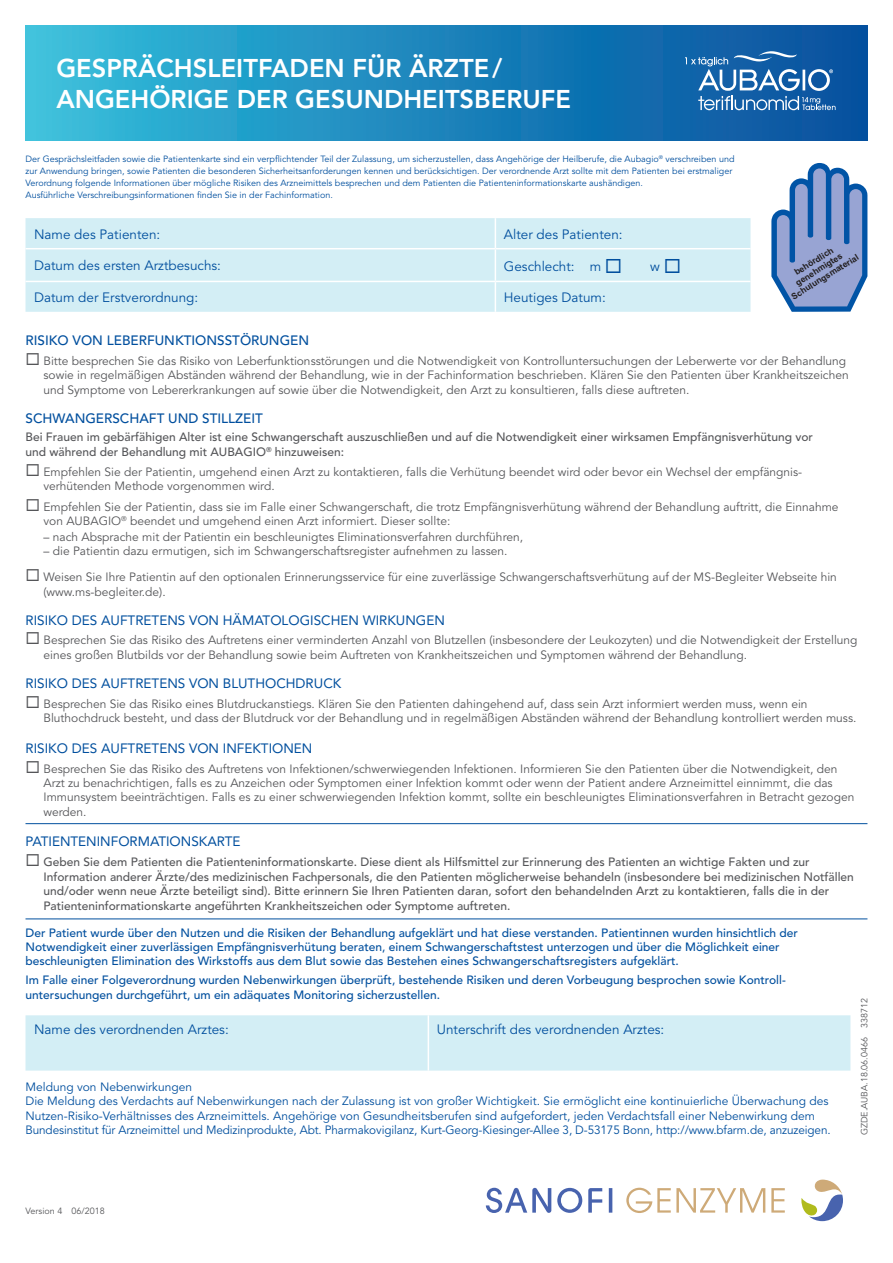
<style>
.page{position:relative;width:893px;height:1263px;background:#fff}
.page>*{position:absolute;margin:0;border:0;box-sizing:border-box;transform-origin:0 0}
.t1{font:800 25.5px/30.6px "Avenir LT Std";color:#fff}
.t2{font:13.5px "Avenir LT Std";color:#014f9e}
.t3{font:13.5px "Avenir LT Std";color:#014f9e}
.t4{font:500 13.5px "Avenir LT Std";color:#014f9e}
.t5{font:12px/14.4px "Avenir LT Std";color:#555659}
.t6{font:500 12px/14.4px "Avenir LT Std";color:#555659}
.t7{font:500 12px/14.4px "Avenir LT Std";color:#014f9e}
.t8{font:12px/14.4px "Avenir LT Std";color:#014f9e}
.t9{font:9px/12px "Avenir LT Std";color:#014f9e}
.t10{font:9px "Avenir LT Std";color:#555659}
.t11{font:700 8.7px/9.6px "Arial";color:#231f20;text-align:center}
</style>
<div class="page">
<svg style="left:486px;top:1188px;width:126px;height:25px"></svg>
<svg style="left:626px;top:1188px;width:159px;height:25px"></svg>
<svg style="left:801px;top:1179px;width:42px;height:42px"></svg>
<div style="left:26px;top:218px;width:724px;height:94px;background:#d3eef5"></div>
<hr style="left:26px;top:248px;width:469px;height:1px;background:#fff">
<hr style="left:495px;top:248px;width:255px;height:1px;background:#fff">
<hr style="left:26px;top:281px;width:469px;height:1px;background:#fff">
<hr style="left:495px;top:281px;width:255px;height:1px;background:#fff">
<hr style="left:495px;top:218px;width:1px;height:30px;background:#fff">
<hr style="left:495px;top:249px;width:1px;height:32px;background:#fff">
<hr style="left:495px;top:282px;width:1px;height:30px;background:#fff">
<div style="left:26px;top:26px;width:841px;height:114px;background:linear-gradient(to right,#36bedb,#034c9c)"></div>
<div style="left:26px;top:1015px;width:824px;height:55px;background:#d3eef5"></div>
<hr style="left:428px;top:1015px;width:1px;height:55px;background:#fff">
<hr style="left:26px;top:823px;width:841px;height:1px;background:#014f9e">
<hr style="left:26px;top:918px;width:841px;height:1px;background:#014f9e">
<svg style="left:685px;top:51px;width:151px;height:59px;background:#3e7cb6"></svg>
<svg style="left:771px;top:163px;width:96px;height:149px"></svg>
<h1 class="t1" style="left:56px;top:53px;width:516px">GESPRÄCHSLEITFADEN FÜR ÄRZTE/<br>ANGEHÖRIGE DER GESUNDHEITSBERUFE</h1>
<p class="t9" style="left:26px;top:153px;width:711px">Der Gesprächsleitfaden sowie die Patientenkarte sind ein verpflichtender Teil der Zulassung, um sicherzustellen, dass Angehörige der Heilberufe, die Aubagio<sup>®</sup> verschreiben und zur Anwendung bringen, sowie Patienten die besonderen Sicherheitsanforderungen kennen und berücksichtigen. Der verordnende Arzt sollte mit dem Patienten bei erstmaliger Verordnung folgende Informationen über mögliche Risiken des Arzneimittels besprechen und dem Patienten die Patienteninformationskarte aushändigen.<br>Ausführliche Verschreibungsinformationen finden Sie in der Fachinformation.</p>
<p class="t2" style="left:34px;top:226px;width:128px">Name des Patienten:</p>
<p class="t2" style="left:504px;top:226px;width:120px">Alter des Patienten:</p>
<p class="t2" style="left:34px;top:258px;width:189px">Datum des ersten Arztbesuchs:</p>
<p class="t2" style="left:504px;top:259px;width:120px">Geschlecht: m ◻</p>
<p class="t2" style="left:650px;top:259px;width:32px">w ◻</p>
<p class="t2" style="left:34px;top:289px;width:166px">Datum der Erstverordnung:</p>
<p class="t2" style="left:504px;top:289px;width:103px">Heutiges Datum:</p>
<p class="t4" style="left:26px;top:333px;width:285px">RISIKO VON LEBERFUNKTIONSSTÖRUNGEN</p>
<p class="t5" style="left:44px;top:354px;width:807px;text-indent:-18px">◻ Bitte besprechen Sie das Risiko von Leberfunktionsstörungen und die Notwendigkeit von Kontrolluntersuchungen der Leberwerte vor der Behandlung sowie in regelmäßigen Abständen während der Behandlung, wie in der Fachinformation beschrieben. Klären Sie den Patienten über Krankheitszeichen und Symptome von Lebererkrankungen auf sowie über die Notwendigkeit, den Arzt zu konsultieren, falls diese auftreten.</p>
<p class="t4" style="left:26px;top:410px;width:239px">SCHWANGERSCHAFT UND STILLZEIT</p>
<p class="t6" style="left:26px;top:430px;width:789px">Bei Frauen im gebärfähigen Alter ist eine Schwangerschaft auszuschließen und auf die Notwendigkeit einer wirksamen Empfängnisverhütung vor und während der Behandlung mit AUBAGIO<sup>®</sup> hinzuweisen:</p>
<p class="t5" style="left:44px;top:464px;width:760px;text-indent:-18px">◻ Empfehlen Sie der Patientin, umgehend einen Arzt zu kontaktieren, falls die Verhütung beendet wird oder bevor ein Wechsel der empfängnis&shy;verhütenden Methode vorgenommen wird.</p>
<p class="t5" style="left:44px;top:500px;width:797px;text-indent:-18px">◻ Empfehlen Sie der Patientin, dass sie im Falle einer Schwangerschaft, die trotz Empfängnisverhütung während der Behandlung auftritt, die Einnahme von AUBAGIO<sup>®</sup> beendet und umgehend einen Arzt informiert. Dieser sollte:</p>
<p class="t5" style="left:44px;top:530px;width:481px">– nach Absprache mit der Patientin ein beschleunigtes Eliminationsverfahren durchführen,</p>
<p class="t5" style="left:44px;top:544px;width:466px">– die Patientin dazu ermutigen, sich im Schwangerschaftsregister aufnehmen zu lassen.</p>
<p class="t5" style="left:44px;top:570px;width:795px;text-indent:-18px">◻ Weisen Sie Ihre Patientin auf den optionalen Erinnerungsservice für eine zuverlässige Schwangerschaftsverhütung auf der MS-Begleiter Webseite hin (www.ms-begleiter.de).</p>
<p class="t3" style="left:26px;top:612px;width:421px">RISIKO DES AUFTRETENS VON HÄMATOLOGISCHEN WIRKUNGEN</p>
<p class="t5" style="left:44px;top:633px;width:816px;text-indent:-18px">◻ Besprechen Sie das Risiko des Auftretens einer verminderten Anzahl von Blutzellen (insbesondere der Leukozyten) und die Notwendigkeit der Erstellung eines großen Blutbilds vor der Behandlung sowie beim Auftreten von Krankheitszeichen und Symptomen während der Behandlung.</p>
<p class="t3" style="left:26px;top:675px;width:317px">RISIKO DES AUFTRETENS VON BLUTHOCHDRUCK</p>
<p class="t5" style="left:44px;top:696px;width:814px;text-indent:-18px">◻ Besprechen Sie das Risiko eines Blutdruckanstiegs. Klären Sie den Patienten dahingehend auf, dass sein Arzt informiert werden muss, wenn ein<br>Bluthochdruck besteht, und dass der Blutdruck vor der Behandlung und in regelmäßigen Abständen während der Behandlung kontrolliert werden muss.</p>
<p class="t3" style="left:26px;top:740px;width:288px">RISIKO DES AUFTRETENS VON INFEKTIONEN</p>
<p class="t5" style="left:44px;top:761px;width:812px;text-indent:-18px">◻ Besprechen Sie das Risiko des Auftretens von Infektionen/schwerwiegenden Infektionen. Informieren Sie den Patienten über die Notwendigkeit, den Arzt zu benachrichtigen, falls es zu Anzeichen oder Symptomen einer Infektion kommt oder wenn der Patient andere Arzneimittel einnimmt, die das Immunsystem beeinträchtigen. Falls es zu einer schwerwiegenden Infektion kommt, sollte ein beschleunigtes Eliminationsverfahren in Betracht gezogen werden.</p>
<p class="t3" style="left:26px;top:834px;width:217px">PATIENTENINFORMATIONSKARTE</p>
<p class="t6" style="left:44px;top:855px;width:812px;text-indent:-18px">◻ Geben Sie dem Patienten die Patienteninformationskarte. Diese dient als Hilfsmittel zur Erinnerung des Patienten an wichtige Fakten und zur Information anderer Ärzte/des medizinischen Fachpersonals, die den Patienten möglicherweise behandeln (insbesondere bei medizinischen Notfällen und/oder wenn neue Ärzte beteiligt sind). Bitte erinnern Sie Ihren Patienten daran, sofort den behandelnden Arzt zu kontaktieren, falls die in der Patienteninformationskarte angeführten Krankheitszeichen oder Symptome auftreten.</p>
<p class="t7" style="left:26px;top:925px;width:774px">Der Patient wurde über den Nutzen und die Risiken der Behandlung aufgeklärt und hat diese verstanden. Patientinnen wurden hinsichtlich der<br>Notwendigkeit einer zuverlässigen Empfängnisverhütung beraten, einem Schwangerschaftstest unterzogen und über die Möglichkeit einer beschleunigten Elimination des Wirkstoffs aus dem Blut sowie das Bestehen eines Schwangerschaftsregisters aufgeklärt.</p>
<p class="t7" style="left:26px;top:973px;width:762px">Im Falle einer Folgeverordnung wurden Nebenwirkungen überprüft, bestehende Risiken und deren Vorbeugung besprochen sowie Kontroll&shy;untersuchungen durchgeführt, um ein adäquates Monitoring sicherzustellen.</p>
<p class="t2" style="left:34px;top:1021px;width:196px">Name des verordnenden Arztes:</p>
<p class="t2" style="left:437px;top:1021px;width:229px">Unterschrift des verordnenden Arztes:</p>
<p class="t11" style="left:780px;top:277px;width:79px;rotate:-32deg">behördlich genehmigtes<br>Schulungsmaterial</p>
<p class="t10" style="left:859px;top:1135px;width:139px;rotate:-90deg">GZDE.AUBA.18.06.0466 338712</p>
<p class="t8" style="left:26px;top:1080px;width:807px">Meldung von Nebenwirkungen<br>Die Meldung des Verdachts auf Nebenwirkungen nach der Zulassung ist von großer Wichtigkeit. Sie ermöglicht eine kontinuierliche Überwachung des Nutzen-Risiko-Verhältnisses des Arzneimittels. Angehörige von Gesundheitsberufen sind aufgefordert, jeden Verdachtsfall einer Nebenwirkung dem Bundesinstitut für Arzneimittel und Medizinprodukte, Abt. Pharmakovigilanz, Kurt-Georg-Kiesinger-Allee 3, D-53175 Bonn, http://www.bfarm.de, anzuzeigen.</p>
<p class="t10" style="left:26px;top:1206px;width:81px">Version 4 06/2018</p>
</div>
